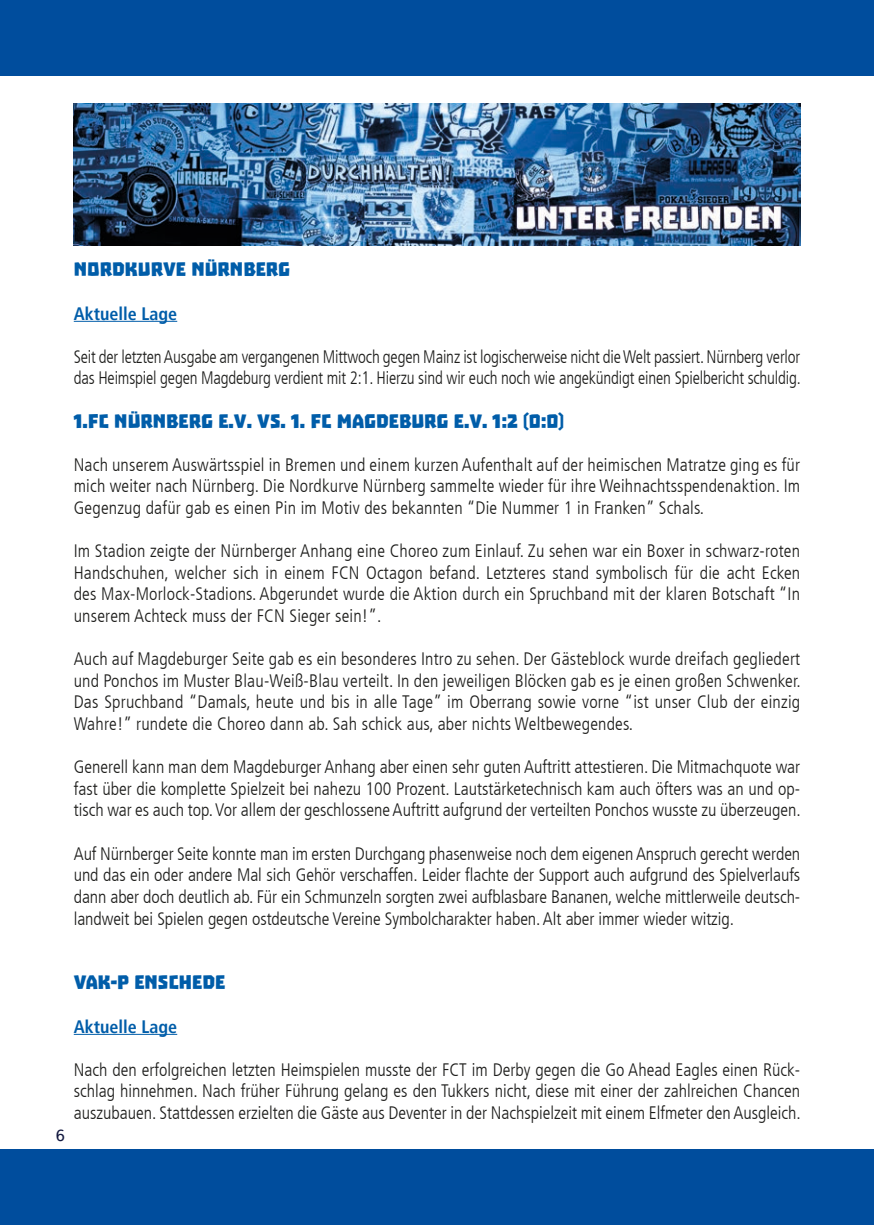
<style>
.page{position:relative;width:874px;height:1225px;background:#fff}
.page>*{position:absolute;margin:0;border:0;box-sizing:border-box;transform-origin:0 0}
._02_Headline_Rubrike{font:22px "Troika";color:#005da9}
._01_Fliestext{font:22px "Troika";color:#005da9}
._01_Fliestext-2{font:300 condensed 18px/21.6px "Frutiger LT";letter-spacing:-.005em;color:#1d1d1b;text-align:justify}
._01_Fliestext-3{font:300 condensed 18px/21.6px "Frutiger LT";letter-spacing:-.005em;color:#1d1d1b;scale:.94 1}
._03_Subheadline_Rubr{font:700 condensed 18px "Frutiger LT";color:#005da9}
.t1{font:16px "Steinem";color:#131940}
</style>
<div class="page">
<hr style="left:74px;top:321px;width:103px;height:1px;background:#005da9">
<hr style="left:74px;top:1034px;width:103px;height:1px;background:#005da9">
<img style="left:74px;top:103px;width:725px;height:143px">
<div style="left:0;top:1149px;width:856px;height:76px;background:#004d9d"></div>
<div style="left:856px;top:0;width:17px;height:75px;background:#004d9d"></div>
<div style="left:856px;top:1149px;width:17px;height:75px;background:#004d9d"></div>
<div style="left:0;top:0;width:856px;height:75px;background:#004d9d"></div>
<p class="_02_Headline_Rubrike" style="left:74px;top:257px;width:218px">NORDKURVE NÜRNBERG</p>
<p class="_03_Subheadline_Rubr" style="left:74px;top:302px;width:105px">Aktuelle Lage</p>
<p class="_01_Fliestext-3" style="left:74px;top:346px;width:774px">Seit der letzten Ausgabe am vergangenen Mittwoch gegen Mainz ist logischerweise nicht die Welt passiert. Nürnberg verlor das Heimspiel gegen Magdeburg verdient mit 2:1. Hierzu sind wir euch noch wie angekündigt einen Spielbericht schuldig.</p>
<p class="_02_Headline_Rubrike" style="left:74px;top:408px;width:492px">1.FC NÜRNBERG E.V. VS. 1. FC MAGDEBURG E.V. 1:2 (0:0)</p>
<p class="_01_Fliestext-2" style="left:74px;top:454px;width:727px">Nach unserem Auswärtsspiel in Bremen und einem kurzen Aufenthalt auf der heimischen Matratze ging es für mich weiter nach Nürnberg. Die Nordkurve Nürnberg sammelte wieder für ihre Weihnachtsspendenaktion. Im Gegenzug dafür gab es einen Pin im Motiv des bekannten “Die Nummer 1 in Franken” Schals.</p>
<p class="_01_Fliestext-2" style="left:74px;top:540px;width:727px">Im Stadion zeigte der Nürnberger Anhang eine Choreo zum Einlauf. Zu sehen war ein Boxer in schwarz-roten Handschuhen, welcher sich in einem FCN Octagon befand. Letzteres stand symbolisch für die acht Ecken des Max-Morlock-Stadions. Abgerundet wurde die Aktion durch ein Spruchband mit der klaren Botschaft “In unserem Achteck muss der FCN Sieger sein!”.</p>
<p class="_01_Fliestext-2" style="left:74px;top:648px;width:728px">Auch auf Magdeburger Seite gab es ein besonderes Intro zu sehen. Der Gästeblock wurde dreifach gegliedert und Ponchos im Muster Blau-Weiß-Blau verteilt. In den jeweiligen Blöcken gab es je einen großen Schwenker.<br>Das Spruchband “Damals, heute und bis in alle Tage” im Oberrang sowie vorne “ist unser Club der einzig Wahre!” rundete die Choreo dann ab. Sah schick aus, aber nichts Weltbewegendes.</p>
<p class="_01_Fliestext-2" style="left:74px;top:756px;width:728px">Generell kann man dem Magdeburger Anhang aber einen sehr guten Auftritt attestieren. Die Mitmachquote war fast über die komplette Spielzeit bei nahezu 100 Prozent. Lautstärketechnisch kam auch öfters was an und op&shy;tisch war es auch top. Vor allem der geschlossene Auftritt aufgrund der verteilten Ponchos wusste zu überzeugen.</p>
<p class="_01_Fliestext-2" style="left:74px;top:843px;width:727px">Auf Nürnberger Seite konnte man im ersten Durchgang phasenweise noch dem eigenen Anspruch gerecht werden und das ein oder andere Mal sich Gehör verschaffen. Leider flachte der Support auch aufgrund des Spielverlaufs dann aber doch deutlich ab. Für ein Schmunzeln sorgten zwei aufblasbare Bananen, welche mittlerweile deutsch&shy;landweit bei Spielen gegen ostdeutsche Vereine Symbolcharakter haben. Alt aber immer wieder witzig.</p>
<p class="t1" style="left:56px;top:1126px;width:10px">6</p>
<p class="_01_Fliestext" style="left:74px;top:970px;width:153px">VAK-P ENSCHEDE</p>
<p class="_03_Subheadline_Rubr" style="left:74px;top:1015px;width:105px">Aktuelle Lage</p>
<p class="_01_Fliestext-2" style="left:74px;top:1059px;width:728px">Nach den erfolgreichen letzten Heimspielen musste der FCT im Derby gegen die Go Ahead Eagles einen Rück&shy;schlag hinnehmen. Nach früher Führung gelang es den Tukkers nicht, diese mit einer der zahlreichen Chancen auszubauen. Stattdessen erzielten die Gäste aus Deventer in der Nachspielzeit mit einem Elfmeter den Ausgleich.</p>
</div>
